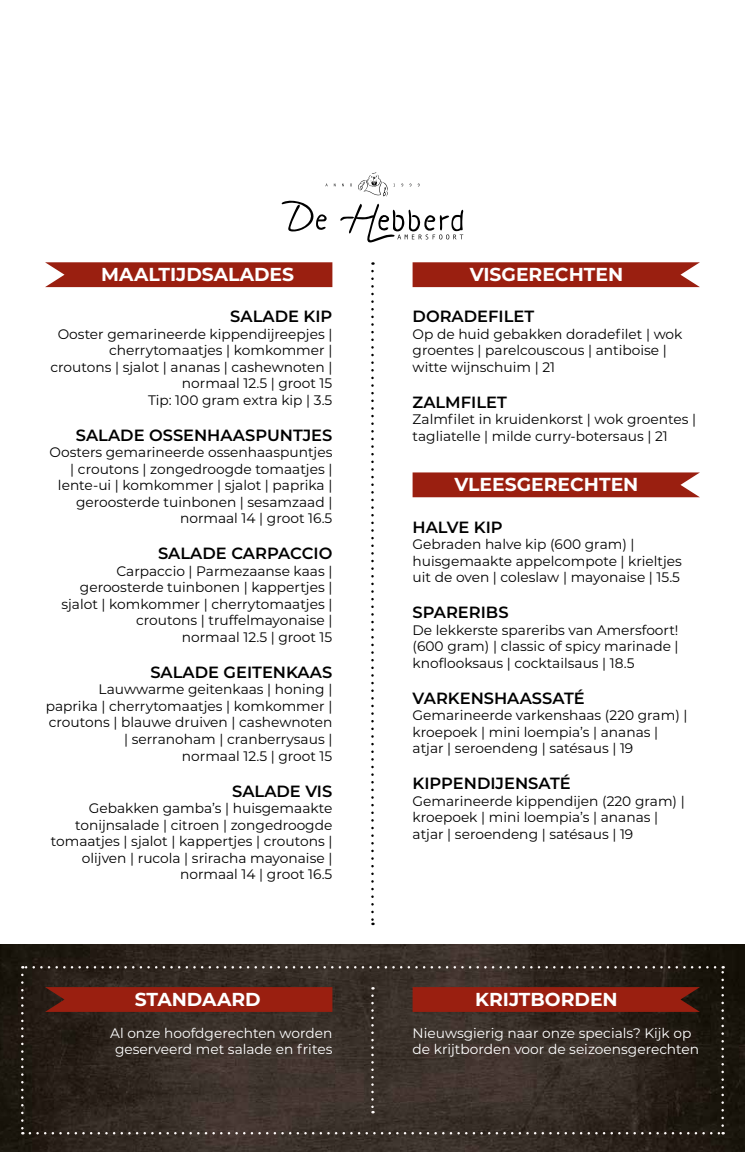
<style>
.page{position:relative;width:745px;height:1152px;background:#fff}
.page>*{position:absolute;margin:0;border:0;box-sizing:border-box;transform-origin:0 0}
.t1{font:700 18.75px "Montserrat";color:#fff}
.t2{font:600 16.25px "Montserrat";color:#000}
.t3{font:13.75px/16.5px "Montserrat";color:#000}
.t4{font:13.75px/16.5px "Montserrat";color:#fff;text-align:center}
</style>
<div class="page">
<img style="left:0;top:945px;width:744px;height:207px">
<svg style="left:21px;top:974px;width:3px;height:160px"></svg>
<svg style="left:30px;top:1132px;width:693px;height:2px"></svg>
<svg style="left:721px;top:966px;width:2px;height:159px"></svg>
<svg style="left:22px;top:966px;width:692px;height:2px"></svg>
<svg style="left:371px;top:995px;width:2px;height:118px"></svg>
<svg style="left:371px;top:271px;width:2px;height:654px"></svg>
<svg style="left:350px;top:172px;width:45px;height:25px"></svg>
<svg style="left:281px;top:200px;width:46px;height:31px"></svg>
<svg style="left:340px;top:204px;width:123px;height:38px"></svg>
<svg style="left:412px;top:472px;width:287px;height:25px;background:#9f2a1c"></svg>
<svg style="left:45px;top:262px;width:287px;height:25px;background:#9e291a"></svg>
<svg style="left:412px;top:987px;width:287px;height:25px;background:#951e10"></svg>
<svg style="left:45px;top:987px;width:287px;height:25px;background:#951f10"></svg>
<svg style="left:412px;top:262px;width:287px;height:25px;background:#9e281a"></svg>
<h1 class="t1" style="left:101px;top:261px;width:194px">MAALTIJDSALADES</h1>
<p class="t2" style="left:230px;top:305px;width:104px">SALADE KIP</p>
<p class="t3" style="left:50px;top:325px;width:283px;text-align:right">Ooster gemarineerde kippendijreepjes | cherrytomaatjes | komkommer | croutons | sjalot | ananas | cashewnoten | normaal 12.5 | groot 15<br>Tip: 100 gram extra kip | 3.5</p>
<p class="t2" style="left:76px;top:423px;width:258px">SALADE OSSENHAASPUNTJES</p>
<p class="t3" style="left:49px;top:444px;width:284px;text-align:right">Oosters gemarineerde ossenhaaspuntjes | croutons | zongedroogde tomaatjes | lente-ui | komkommer | sjalot | paprika | geroosterde tuinbonen | sesamzaad | normaal 14 | groot 16.5</p>
<p class="t2" style="left:158px;top:542px;width:176px">SALADE CARPACCIO</p>
<p class="t3" style="left:61px;top:562px;width:272px;text-align:right">Carpaccio | Parmezaanse kaas | geroosterde tuinbonen | kappertjes | sjalot | komkommer | cherrytomaatjes | croutons | truffelmayonaise |<br>normaal 12.5 | groot 15</p>
<p class="t2" style="left:150px;top:660px;width:183px">SALADE GEITENKAAS</p>
<p class="t3" style="left:46px;top:681px;width:288px;text-align:right">Lauwwarme geitenkaas | honing | paprika | cherrytomaatjes | komkommer | croutons | blauwe druiven | cashewnoten | serranoham | cranberrysaus |<br>normaal 12.5 | groot 15</p>
<p class="t2" style="left:232px;top:779px;width:102px">SALADE VIS</p>
<p class="t3" style="left:51px;top:799px;width:283px;text-align:right">Gebakken gamba’s | huisgemaakte tonijnsalade | citroen | zongedroogde tomaatjes | sjalot | kappertjes | croutons | olijven | rucola | sriracha mayonaise | normaal 14 | groot 16.5</p>
<h1 class="t1" style="left:469px;top:261px;width:155px">VISGERECHTEN</h1>
<p class="t2" style="left:412px;top:305px;width:123px">DORADEFILET</p>
<p class="t3" style="left:412px;top:325px;width:271px">Op de huid gebakken doradefilet | wok groentes | parelcouscous | antiboise | witte wijnschuim | 21</p>
<p class="t2" style="left:412px;top:390px;width:96px">ZALMFILET</p>
<p class="t3" style="left:412px;top:411px;width:285px">Zalmfilet in kruidenkorst | wok groentes | tagliatelle | milde curry-botersaus | 21</p>
<h1 class="t1" style="left:454px;top:471px;width:185px">VLEESGERECHTEN</h1>
<p class="t2" style="left:412px;top:515px;width:92px">HALVE KIP</p>
<p class="t3" style="left:412px;top:535px;width:271px">Gebraden halve kip (600 gram) | huisgemaakte appelcompote | krieltjes uit de oven | coleslaw | mayonaise | 15.5</p>
<p class="t2" style="left:412px;top:601px;width:97px">SPARERIBS</p>
<p class="t3" style="left:412px;top:621px;width:267px;text-align:justify">De lekkerste spareribs van Amersfoort! (600 gram) | classic of spicy marinade | knoflooksaus | cocktailsaus | 18.5</p>
<p class="t2" style="left:412px;top:686px;width:173px">VARKENSHAASSATÉ</p>
<p class="t3" style="left:412px;top:706px;width:276px">Gemarineerde varkenshaas (220 gram) | kroepoek | mini loempia’s | ananas | atjar | seroendeng | satésaus | 19</p>
<p class="t2" style="left:412px;top:772px;width:160px">KIPPENDIJENSATÉ</p>
<p class="t3" style="left:412px;top:792px;width:273px">Gemarineerde kippendijen (220 gram) | kroepoek | mini loempia’s | ananas | atjar | seroendeng | satésaus | 19</p>
<h1 class="t1" style="left:135px;top:986px;width:127px">STANDAARD</h1>
<h1 class="t1" style="left:475px;top:986px;width:144px">KRIJTBORDEN</h1>
<p class="t4" style="left:110px;top:1024px;width:223px">Al onze hoofdgerechten worden geserveerd met salade en frites</p>
<p class="t4" style="left:412px;top:1024px;width:288px;text-align:left">Nieuwsgierig naar onze specials? Kijk op de krijtborden voor de seizoensgerechten</p>
</div>
